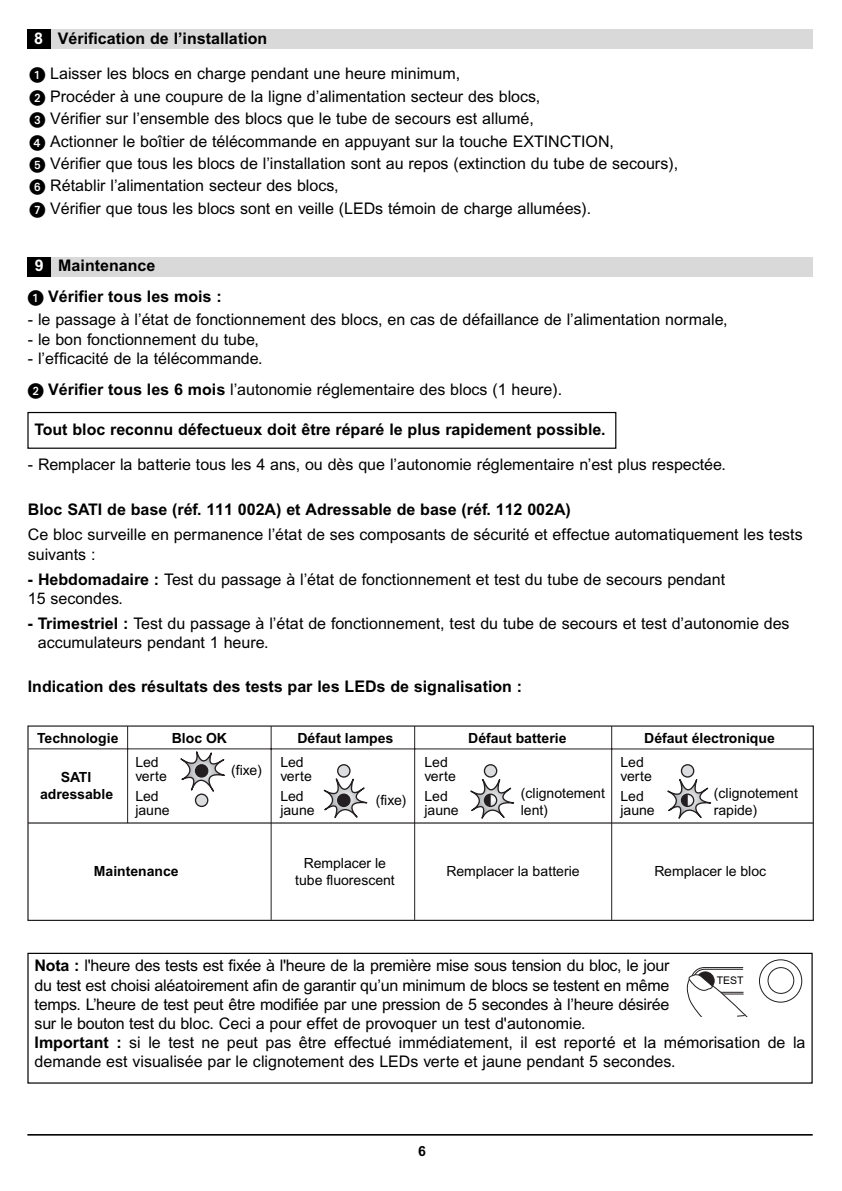
<style>
.page{position:relative;width:842px;height:1191px;background:#fff}
.page>*{position:absolute;margin:0;border:0;box-sizing:border-box;transform-origin:0 0}
.t1{font:16px/19.2px "Arial";color:#000}
.t2{font:700 16px/30px "Arial";color:#000}
.t3{font:14px/14px "Arial";color:#000}
.t4{font:700 14px/16.8px "Arial";color:#000;text-align:center}
.t5{font:10.6px "Arial";color:#000}
.s1{color:#fff}
.s2{font-family:"European Pi One"}
.s3{font-weight:700}
</style>
<div class="page">
<hr style="left:27px;top:1134px;width:786px;height:1px;background:#000">
<div style="left:27px;top:952px;width:786px;height:131px;border:1px solid #000"></div>
<div style="left:759px;top:959px;width:43px;height:43px;border:1px solid #231f20;border-radius:50%"></div>
<div style="left:767px;top:967px;width:27px;height:27px;border:1px solid #231f20;border-radius:50%"></div>
<svg style="left:686px;top:966px;width:90px;height:50px"></svg>
<div style="left:28px;top:257px;width:29px;height:20px;background:#000"></div>
<div style="left:52px;top:257px;width:761px;height:20px;background:#d9d9d9"></div>
<svg style="left:180px;top:751px;width:45px;height:45px"></svg>
<div style="left:196px;top:764px;width:12px;height:13px;background:#231f20;border-radius:50%"></div>
<div style="left:195px;top:764px;width:13px;height:13px;border:1px solid #231f20;border-radius:50%"></div>
<div style="left:196px;top:794px;width:12px;height:12px;background:#dcdddf;border-radius:50%"></div>
<div style="left:195px;top:793px;width:13px;height:14px;border:1px solid #231f20;border-radius:50%"></div>
<div style="left:27px;top:725px;width:787px;height:196px;border:1px solid #231f20"></div>
<svg style="left:470px;top:764px;width:45px;height:60px"></svg>
<svg style="left:323px;top:773px;width:45px;height:51px"></svg>
<svg style="left:338px;top:764px;width:12px;height:13px"></svg>
<div style="left:337px;top:764px;width:14px;height:13px;border:1px solid #231f20;border-radius:50%"></div>
<div style="left:338px;top:794px;width:12px;height:12px;background:#231f20;border-radius:50%"></div>
<div style="left:337px;top:793px;width:14px;height:14px;border:1px solid #231f20;border-radius:50%"></div>
<svg style="left:667px;top:764px;width:45px;height:54px"></svg>
<hr style="left:28px;top:748px;width:785px;height:1px;background:#231f20">
<hr style="left:127px;top:726px;width:1px;height:97px;background:#231f20">
<hr style="left:271px;top:726px;width:1px;height:194px;background:#231f20">
<hr style="left:414px;top:726px;width:1px;height:194px;background:#231f20">
<hr style="left:611px;top:726px;width:1px;height:194px;background:#231f20">
<hr style="left:28px;top:822px;width:785px;height:1px;background:#231f20">
<div style="left:27px;top:412px;width:589px;height:37px;border:1px solid #000"></div>
<div style="left:27px;top:29px;width:30px;height:20px;background:#000"></div>
<div style="left:51px;top:29px;width:762px;height:20px;background:#d9d9d9"></div>
<p class="t2" style="left:34px;top:25px;width:235px"><span class="s1">8</span> Vérification de l’installation</p>
<p class="t1" style="left:50px;top:66px;width:411px">Laisser les blocs en charge pendant une heure minimum,</p>
<p class="t1" style="left:50px;top:86px;width:629px;line-height:22.4px;text-indent:-21px"><span class="s2">-</span> Procéder à une coupure de la ligne d’alimentation secteur des blocs,<br>Vérifier sur l’ensemble des blocs que le tube de secours est allumé,<br>Actionner le boîtier de télécommande en appuyant sur la touche EXTINCTION,<br>Vérifier que tous les blocs de l’installation sont au repos (extinction du tube de secours), Rétablir l’alimentation secteur des blocs,<br>Vérifier que tous les blocs sont en veille (LEDs témoin de charge allumées).</p>
<p class="t2" style="left:48px;top:252px;width:175px;text-indent:-14px"><span class="s1">9</span> Maintenance<br>Vérifier tous les mois :</p>
<p class="t1" style="left:28px;top:312px;width:701px">- le passage à l’état de fonctionnement des blocs, en cas de défaillance de l’alimentation normale,</p>
<p class="t1" style="left:28px;top:331px;width:233px">- le bon fonctionnement du tube,</p>
<p class="t1" style="left:28px;top:350px;width:236px">- l’efficacité de la télécommande.</p>
<p class="t1" style="left:28px;top:381px;width:536px"><span class="s2">-</span> <span class="s3">Vérifier tous les 6 mois</span> l’autonomie réglementaire des blocs (1 heure).</p>
<p class="t2" style="left:35px;top:415px;width:572px">Tout bloc reconnu défectueux doit être réparé le plus rapidement possible.</p>
<p class="t1" style="left:28px;top:457px;width:700px">- Remplacer la batterie tous les 4 ans, ou dès que l’autonomie réglementaire n’est plus respectée.</p>
<p class="t2" style="left:28px;top:496px;width:545px">Bloc SATI de base (réf. 111 002A) et Adressable de base (réf. 112 002A)</p>
<p class="t1" style="left:28px;top:526px;width:776px">Ce bloc surveille en permanence l’état de ses composants de sécurité et effectue automatiquement les tests suivants :</p>
<p class="t1" style="left:28px;top:571px;width:699px"><span class="s3">- Hebdomadaire :</span> Test du passage à l’état de fonctionnement et test du tube de secours pendant<br>15 secondes.</p>
<p class="t1" style="left:38px;top:615px;width:753px;text-indent:-10px"><span class="s3">- Trimestriel :</span> Test du passage à l’état de fonctionnement, test du tube de secours et test d’autonomie des accumulateurs pendant 1 heure.</p>
<p class="t2" style="left:28px;top:673px;width:496px">Indication des résultats des tests par les LEDs de signalisation :</p>
<p class="t4" style="left:37px;top:731px;width:83px">Technologie</p>
<p class="t4" style="left:172px;top:731px;width:57px">Bloc OK</p>
<p class="t4" style="left:298px;top:731px;width:97px">Défaut lampes</p>
<p class="t4" style="left:468px;top:731px;width:100px">Défaut batterie</p>
<p class="t4" style="left:644px;top:731px;width:132px">Défaut électronique</p>
<p class="t4" style="left:40px;top:770px;width:75px">SATI adressable</p>
<p class="t3" style="left:135px;top:756px;width:33px">Led verte</p>
<p class="t3" style="left:135px;top:790px;width:36px">Led jaune</p>
<p class="t4" style="left:94px;top:864px;width:86px">Maintenance</p>
<p class="t3" style="left:231px;top:765px;width:32px">(fixe)</p>
<p class="t3" style="left:280px;top:756px;width:25px">Led</p>
<p class="t3" style="left:280px;top:767px;width:33px;line-height:19.4px">verte<br>Led</p>
<p class="t3" style="left:280px;top:804px;width:36px">jaune</p>
<p class="t3" style="left:376px;top:795px;width:32px">(fixe)</p>
<p class="t3" style="left:424px;top:756px;width:33px">Led verte</p>
<p class="t3" style="left:424px;top:790px;width:36px">Led jaune</p>
<p class="t3" style="left:620px;top:756px;width:33px">Led verte</p>
<p class="t3" style="left:620px;top:790px;width:36px">Led jaune</p>
<p class="t3" style="left:521px;top:786px;width:86px;line-height:16.8px">(clignotement lent)</p>
<p class="t3" style="left:714px;top:786px;width:86px;line-height:16.8px">(clignotement rapide)</p>
<p class="t3" style="left:295px;top:856px;width:101px;line-height:16.8px;text-align:center">Remplacer le tube fluorescent</p>
<p class="t3" style="left:446px;top:866px;width:135px">Remplacer la batterie</p>
<p class="t3" style="left:654px;top:866px;width:113px">Remplacer le bloc</p>
<p class="t1" style="left:35px;top:957px;width:772px"><span class="s3">Nota :</span> l'heure des tests est fixée à l'heure de la première mise sous tension du bloc, le jour<br>du test est choisi aléatoirement afin de garantir qu’un minimum de blocs se testent en même<br>temps. L’heure de test peut être modifiée par une pression de 5 secondes à l’heure désirée<br>sur le bouton test du bloc. Ceci a pour effet de provoquer un test d'autonomie.<br><span class="s3">Important :</span> si le test ne peut pas être effectué immédiatement, il est reporté et la mémorisation de la demande est visualisée par le clignotement des LEDs verte et jaune pendant 5 secondes.</p>
<p class="t5" style="left:717px;top:976px;width:28px">TEST</p>
<p class="t4" style="left:418px;top:1144px;width:9px">6</p>
</div>
